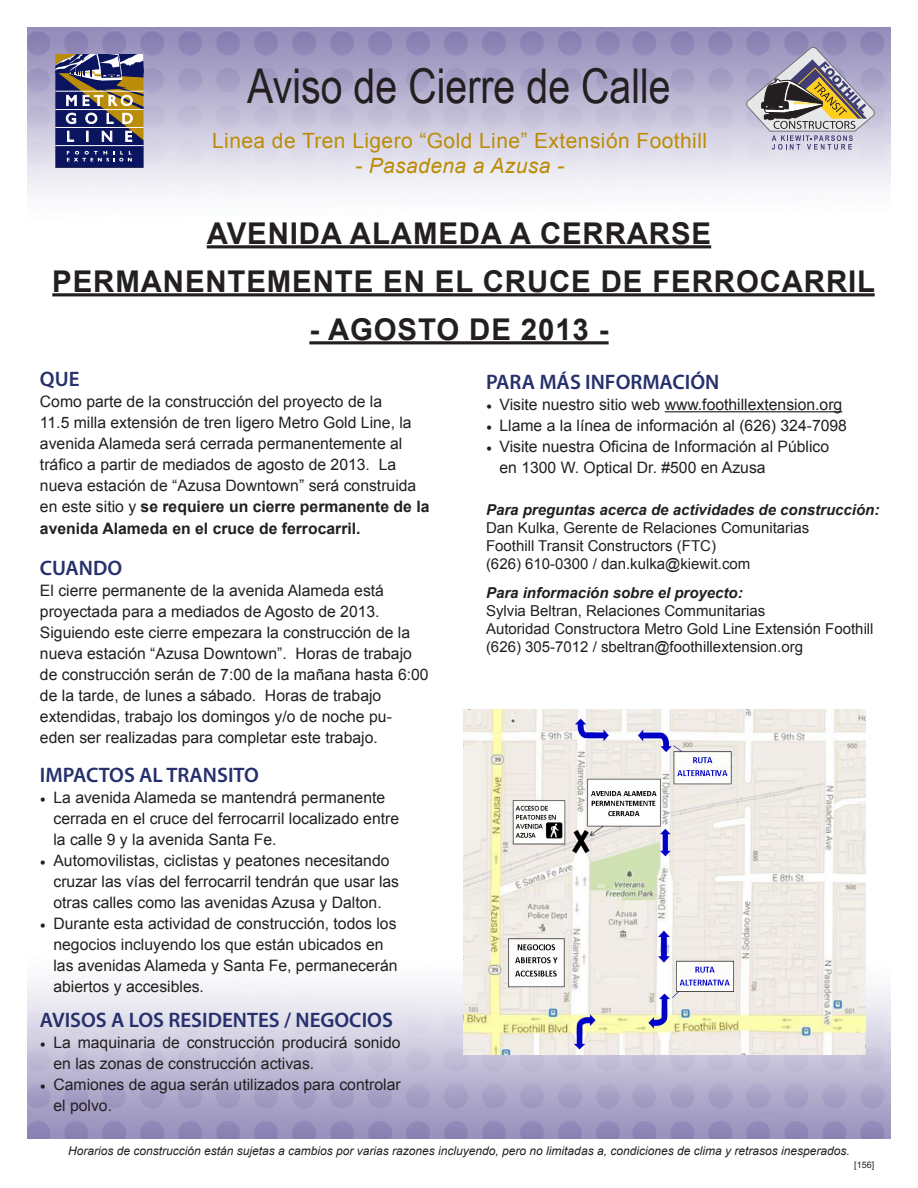
<style>
.page{position:relative;width:918px;height:1188px;background:#fff}
.page>*{position:absolute;margin:0;border:0;box-sizing:border-box;transform-origin:0 0}
.Heading{font:48px "Arial Narrow";color:#231f20}
.t1{font:700 30px/48px "Arial";letter-spacing:.03em;color:#231f20;text-align:center}
.Subheading{font:600 21px "Myriad Pro";color:#25306c}
.t2{font:21px "Arial";letter-spacing:.02em;color:#bb8c07}
.t3{font:italic 21px "Arial";letter-spacing:.02em;color:#bb8c07}
.t4{font:15.75px/21px "Arial";color:#231f20}
.t5{font:700 15.75px "Arial";color:#231f20}
.Subheading-2{font:15px/18px "Arial";color:#231f20}
.t6{font:italic 12px "Arial";color:#231f20}
.t7{font:9px "Arial";color:#231f20}
.s1{font-weight:700}
.s2{font-family:"Minion Pro"}
.s3{font-weight:700;font-style:italic}
</style>
<div class="page">
<img style="left:27px;top:909px;width:864px;height:229px">
<svg style="left:55px;top:54px;width:89px;height:114px;background:#58566c"></svg>
<svg style="left:746px;top:47px;width:128px;height:103px;background:#a6a0a8"></svg>
<hr style="left:665px;top:411px;width:177px;height:1px;background:#231f20">
<hr style="left:207px;top:245px;width:504px;height:3px;background:#231f20">
<hr style="left:52px;top:293px;width:823px;height:3px;background:#231f20">
<hr style="left:309px;top:341px;width:300px;height:3px;background:#231f20">
<img style="left:464px;top:710px;width:402px;height:344px">
<p class="Heading" style="left:247px;top:51px;width:425px">Aviso de Cierre de Calle</p>
<p class="t2" style="left:212px;top:127px;width:496px">Linea de Tren Ligero “Gold Line” Extensión Foothill</p>
<p class="t3" style="left:355px;top:152px;width:211px">- Pasadena a Azusa -</p>
<p class="t1" style="left:52px;top:210px;width:824px">AVENIDA ALAMEDA A CERRARSE<br>PERMANENTEMENTE EN EL CRUCE DE FERROCARRIL</p>
<p class="t1" style="left:309px;top:306px;width:301px">- AGOSTO DE 2013 -</p>
<p class="Subheading" style="left:40px;top:365px;width:41px">QUE</p>
<p class="t4" style="left:40px;top:391px;width:391px">Como parte de la construcción del proyecto de la<br>11.5 milla extensión de tren ligero Metro Gold Line, la avenida Alameda será cerrada permanentemente al tráfico a partir de mediados de agosto de 2013. La nueva estación de “Azusa Downtown” será construida en este sitio y <span class="s1">se requiere un cierre permanente de la</span></p>
<p class="t5" style="left:40px;top:518px;width:322px">avenida Alameda en el cruce de ferrocarril.</p>
<p class="Subheading" style="left:40px;top:554px;width:84px">CUANDO</p>
<p class="t4" style="left:40px;top:580px;width:390px">El cierre permanente de la avenida Alameda está proyectada para a mediados de Agosto de 2013.<br>Siguiendo este cierre empezara la construcción de la nueva estación “Azusa Downtown”. Horas de trabajo de construcción serán de 7:00 de la mañana hasta 6:00 de la tarde, de lunes a sábado. Horas de trabajo extendidas, trabajo los domingos y/o de noche pu&shy;eden ser realizadas para completar este trabajo.</p>
<p class="Subheading" style="left:40px;top:762px;width:220px">IMPACTOS AL TRANSITO</p>
<p class="t4" style="left:53px;top:787px;width:347px;text-indent:-14px"><span class="s2">•</span> La avenida Alameda se mantendrá permanente cerrada en el cruce del ferrocarril localizado entre la calle 9 y la avenida Santa Fe.</p>
<p class="t4" style="left:53px;top:850px;width:347px;text-indent:-14px"><span class="s2">•</span> Automovilistas, ciclistas y peatones necesitando cruzar las vías del ferrocarril tendrán que usar las otras calles como las avenidas Azusa y Dalton.</p>
<p class="t4" style="left:53px;top:913px;width:346px;text-indent:-14px"><span class="s2">•</span> Durante esta actividad de construcción, todos los negocios incluyendo los que están ubicados en las avenidas Alameda y Santa Fe, permanecerán abiertos y accesibles.</p>
<p class="Subheading" style="left:40px;top:1006px;width:354px">AVISOS A LOS RESIDENTES / NEGOCIOS</p>
<p class="t4" style="left:53px;top:1032px;width:349px;text-indent:-14px"><span class="s2">•</span> La maquinaria de construcción producirá sonido en las zonas de construcción activas.</p>
<p class="t4" style="left:53px;top:1074px;width:349px;text-indent:-14px"><span class="s2">•</span> Camiones de agua serán utilizados para controlar el polvo.</p>
<p class="Subheading" style="left:486px;top:369px;width:235px">PARA MÁS INFORMACIÓN</p>
<p class="t4" style="left:486px;top:394px;width:358px"><span class="s2">•</span> Visite nuestro sitio web www.foothillextension.org</p>
<p class="t4" style="left:486px;top:415px;width:363px"><span class="s2">•</span> Llame a la línea de información al (626) 324-7098</p>
<p class="t4" style="left:500px;top:436px;width:331px;text-indent:-14px"><span class="s2">•</span> Visite nuestra Oficina de Información al Público en 1300 W. Optical Dr. #500 en Azusa</p>
<p class="Subheading-2" style="left:486px;top:501px;width:395px"><span class="s3">Para preguntas acerca de actividades de construcción:<br></span>Dan Kulka, Gerente de Relaciones Comunitarias<br>Foothill Transit Constructors (FTC)<br>(626) 610-0300 / dan.kulka@kiewit.com</p>
<p class="Subheading-2" style="left:486px;top:584px;width:389px"><span class="s3">Para información sobre el proyecto:<br></span>Sylvia Beltran, Relaciones Communitarias<br>Autoridad Constructora Metro Gold Line Extensión Foothill (626) 305-7012 / sbeltran@foothillextension.org</p>
<p class="t6" style="left:68px;top:1143px;width:783px">Horarios de construcción están sujetas a cambios por varias razones incluyendo, pero no limitadas a, condiciones de clima y retrasos inesperados.</p>
<p class="t7" style="left:854px;top:1159px;width:22px">[156]</p>
</div>
